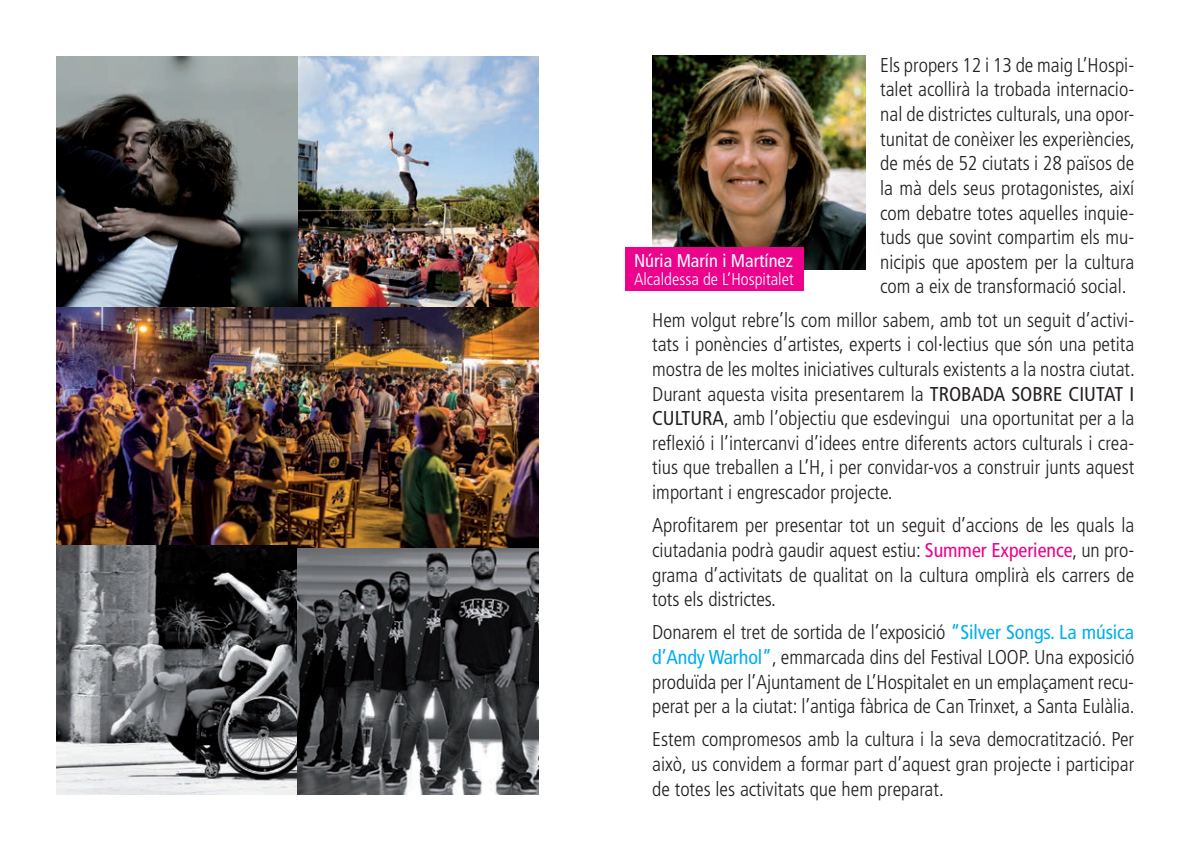
<style>
.page{position:relative;width:1191px;height:851px;background:#fff}
.page>*{position:absolute;margin:0;border:0;box-sizing:border-box;transform-origin:0 0}
.t1{font:300 condensed 20px/24.6px "Frutiger";color:#231f20;text-align:justify}
.t2{font:condensed 18.4px "Frutiger";color:#fff}
.t3{font:300 condensed 17px "Frutiger";color:#fff}
.s1{font-weight:400}
.s2{font-weight:400;color:#ed028c}
.s3{font-weight:400;color:#00aeef}
</style>
<div class="page">
<img style="left:652px;top:56px;width:213px;height:213px">
<div style="left:625px;top:247px;width:178px;height:44px;background:#ed028c"></div>
<img style="left:57px;top:57px;width:482px;height:491px">
<img style="left:57px;top:545px;width:241px;height:249px">
<img style="left:298px;top:548px;width:241px;height:246px">
<p class="t1" style="left:880px;top:53px;width:256px">Els propers 12 i 13 de maig L’Hospi&shy;talet acollirà la trobada internacio&shy;nal de districtes culturals, una opor&shy;tunitat de conèixer les experiències, de més de 52 ciutats i 28 països de la mà dels seus protagonistes, així com debatre totes aquelles inquie&shy;tuds que sovint compartim els mu&shy;nicipis que apostem per la cultura com a eix de transformació social.</p>
<p class="t1" style="left:652px;top:307px;width:484px">Hem volgut rebre’ls com millor sabem, amb tot un seguit d’activi&shy;tats i ponències d’artistes, experts i col·lectius que són una petita mostra de les moltes iniciatives culturals existents a la nostra ciutat.<br>Durant aquesta visita presentarem la <span class="s1">TROBADA SOBRE CIUTAT I CULTURA</span>, amb l’objectiu que esdevingui una oportunitat per a la reflexió i l’intercanvi d’idees entre diferents actors culturals i crea&shy;tius que treballen a L’H, i per convidar-vos a construir junts aquest important i engrescador projecte.</p>
<p class="t1" style="left:652px;top:513px;width:483px">Aprofitarem per presentar tot un seguit d’accions de les quals la ciutadania podrà gaudir aquest estiu: <span class="s2">Summer Experience</span>, un pro&shy;grama d’activitats de qualitat on la cultura omplirà els carrers de tots els districtes.</p>
<p class="t1" style="left:652px;top:620px;width:484px">Donarem el tret de sortida de l’exposició <span class="s3">“Silver Songs. La música d’Andy Warhol”</span>, emmarcada dins del Festival LOOP. Una exposició produïda per l’Ajuntament de L’Hospitalet en un emplaçament recu&shy;perat per a la ciutat: l’antiga fàbrica de Can Trinxet, a Santa Eulàlia.</p>
<p class="t1" style="left:652px;top:727px;width:483px">Estem compromesos amb la cultura i la seva democratització. Per això, us convidem a formar part d’aquest gran projecte i participar de totes les activitats que hem preparat.</p>
<p class="t2" style="left:634px;top:250px;width:160px">Núria Marín i Martínez</p>
<p class="t3" style="left:634px;top:269px;width:161px">Alcaldessa de L’Hospitalet</p>
</div>
